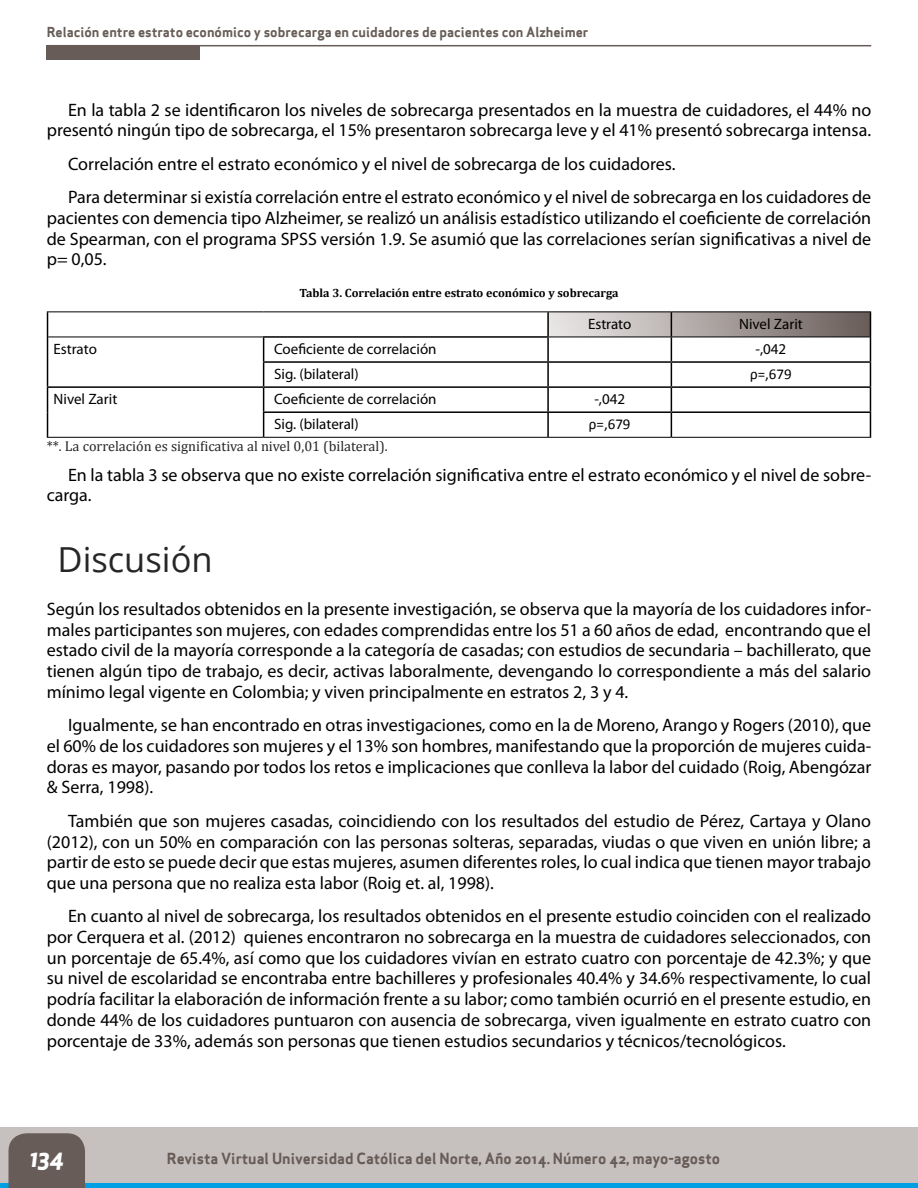
<style>
.page{position:relative;width:918px;height:1188px;background:#fff}
.page>*{position:absolute;margin:0;border:0;box-sizing:border-box;transform-origin:0 0}
.t1{font:34.5px "Open Sans";color:#262626}
.t2{font:italic 700 22.5px "Apex New";color:#fff}
.t3{font:18px/20.7px "Myriad Pro";color:#000;text-align:justify}
.t4{font:15px "Myriad Pro";color:#000}
.t5{font:15px "Apex Sans Bold ST";color:#675c57}
.t6{font:15px "Calibri";color:#000}
.t7{font:14.25px "Cambria";color:#262626}
.t8{font:13.5px "Apex Sans Bold ST";color:#675c57}
.t9{font:700 12px "Cambria";color:#000}
</style>
<div class="page">
<div style="left:0;top:1128px;width:918px;height:60px;background:#c6c1bf"></div>
<hr style="left:0;top:1184px;width:918px;height:4px;background:#009fe3">
<div style="left:9px;top:1133px;width:76px;height:55px;background:#675c57"></div>
<hr style="left:47px;top:45px;width:824px;height:1px;background:#675c57">
<div style="left:47px;top:45px;width:153px;height:14px;background:#675c57"></div>
<hr style="left:547px;top:312px;width:2px;height:24px;background:#000">
<hr style="left:263px;top:336px;width:286px;height:2px;background:#000">
<hr style="left:547px;top:338px;width:2px;height:23px;background:#000">
<hr style="left:263px;top:361px;width:285px;height:2px;background:#000">
<hr style="left:547px;top:363px;width:2px;height:23px;background:#000">
<hr style="left:47px;top:386px;width:217px;height:2px;background:#000">
<hr style="left:264px;top:386px;width:284px;height:2px;background:#000">
<hr style="left:547px;top:388px;width:2px;height:23px;background:#000">
<svg style="left:47px;top:312px;width:1px;height:125px"></svg>
<hr style="left:263px;top:411px;width:285px;height:2px;background:#000">
<svg style="left:263px;top:338px;width:1px;height:99px"></svg>
<hr style="left:547px;top:413px;width:2px;height:24px;background:#000">
<svg style="left:548px;top:312px;width:323px;height:125px"></svg>
<hr style="left:47px;top:311px;width:217px;height:1px;background:#000">
<hr style="left:264px;top:311px;width:284px;height:1px;background:#000">
<hr style="left:48px;top:337px;width:215px;height:1px;background:#000">
<hr style="left:548px;top:311px;width:123px;height:1px;background:#000">
<hr style="left:671px;top:311px;width:200px;height:1px;background:#000">
<hr style="left:549px;top:337px;width:122px;height:1px;background:#000">
<hr style="left:671px;top:337px;width:199px;height:1px;background:#000">
<hr style="left:47px;top:437px;width:217px;height:1px;background:#000">
<hr style="left:264px;top:437px;width:284px;height:1px;background:#000">
<hr style="left:548px;top:437px;width:123px;height:1px;background:#000">
<hr style="left:671px;top:437px;width:200px;height:1px;background:#000">
<p class="t8" style="left:47px;top:23px;width:543px">Relación entre estrato económico y sobrecarga en cuidadores de pacientes con Alzheimer</p>
<p class="t3" style="left:47px;top:99px;width:826px;text-align:right">En la tabla 2 se identificaron los niveles de sobrecarga presentados en la muestra de cuidadores, el 44% no presentó ningún tipo de sobrecarga, el 15% presentaron sobrecarga leve y el 41% presentó sobrecarga intensa.</p>
<p class="t3" style="left:68px;top:147px;width:805px;line-height:33.5px">Correlación entre el estrato económico y el nivel de sobrecarga de los cuidadores.<br>Para determinar si existía correlación entre el estrato económico y el nivel de sobrecarga en los cuidadores de</p>
<p class="t3" style="left:47px;top:207px;width:826px">pacientes con demencia tipo Alzheimer, se realizó un análisis estadístico utilizando el coeficiente de correlación de Spearman, con el programa SPSS versión 1.9. Se asumió que las correlaciones serían significativas a nivel de p= 0,05.</p>
<p class="t9" style="left:299px;top:284px;width:321px">Tabla 3. Correlación entre estrato económico y sobrecarga</p>
<p class="t4" style="left:588px;top:315px;width:45px">Estrato</p>
<p class="t4" style="left:739px;top:315px;width:65px">Nivel Zarit</p>
<p class="t4" style="left:54px;top:340px;width:45px">Estrato</p>
<p class="t4" style="left:274px;top:340px;width:164px">Coeficiente de correlación</p>
<p class="t4" style="left:756px;top:340px;width:32px">-,042</p>
<p class="t4" style="left:274px;top:365px;width:86px">Sig. (bilateral)</p>
<p class="t6" style="left:750px;top:365px;width:43px">ρ=,679</p>
<p class="t4" style="left:54px;top:390px;width:65px">Nivel Zarit</p>
<p class="t4" style="left:274px;top:390px;width:164px">Coeficiente de correlación</p>
<p class="t4" style="left:594px;top:390px;width:32px">-,042</p>
<p class="t4" style="left:274px;top:415px;width:86px">Sig. (bilateral)</p>
<p class="t6" style="left:589px;top:415px;width:43px">ρ=,679</p>
<p class="t7" style="left:47px;top:438px;width:342px">**. La correlación es significativa al nivel 0,01 (bilateral).</p>
<p class="t3" style="left:47px;top:464px;width:826px;text-indent:21px">En la tabla 3 se observa que no existe correlación significativa entre el estrato económico y el nivel de sobre&shy;carga.</p>
<h1 class="t1" style="left:58px;top:536px;width:157px">Discusión</h1>
<p class="t3" style="left:47px;top:598px;width:826px">Según los resultados obtenidos en la presente investigación, se observa que la mayoría de los cuidadores infor&shy;males participantes son mujeres, con edades comprendidas entre los 51 a 60 años de edad, encontrando que el estado civil de la mayoría corresponde a la categoría de casadas; con estudios de secundaria – bachillerato, que tienen algún tipo de trabajo, es decir, activas laboralmente, devengando lo correspondiente a más del salario mínimo legal vigente en Colombia; y viven principalmente en estratos 2, 3 y 4.</p>
<p class="t3" style="left:47px;top:715px;width:826px;text-indent:21px">Igualmente, se han encontrado en otras investigaciones, como en la de Moreno, Arango y Rogers (2010), que el 60% de los cuidadores son mujeres y el 13% son hombres, manifestando que la proporción de mujeres cuida&shy;doras es mayor, pasando por todos los retos e implicaciones que conlleva la labor del cuidado (Roig, Abengózar &amp; Serra, 1998).</p>
<p class="t3" style="left:47px;top:810px;width:826px;text-indent:21px">También que son mujeres casadas, coincidiendo con los resultados del estudio de Pérez, Cartaya y Olano (2012), con un 50% en comparación con las personas solteras, separadas, viudas o que viven en unión libre; a partir de esto se puede decir que estas mujeres, asumen diferentes roles, lo cual indica que tienen mayor trabajo que una persona que no realiza esta labor (Roig et. al, 1998).</p>
<p class="t3" style="left:47px;top:906px;width:826px;text-indent:21px">En cuanto al nivel de sobrecarga, los resultados obtenidos en el presente estudio coinciden con el realizado por Cerquera et al. (2012) quienes encontraron no sobrecarga en la muestra de cuidadores seleccionados, con un porcentaje de 65.4%, así como que los cuidadores vivían en estrato cuatro con porcentaje de 42.3%; y que su nivel de escolaridad se encontraba entre bachilleres y profesionales 40.4% y 34.6% respectivamente, lo cual podría facilitar la elaboración de información frente a su labor; como también ocurrió en el presente estudio, en donde 44% de los cuidadores puntuaron con ausencia de sobrecarga, viven igualmente en estrato cuatro con porcentaje de 33%, además son personas que tienen estudios secundarios y técnicos/tecnológicos.</p>
<p class="t2" style="left:30px;top:1142px;width:36px">134</p>
<p class="t5" style="left:167px;top:1148px;width:555px">Revista Virtual Universidad Católica del Norte, Año 2014. Número 42, mayo-agosto</p>
</div>
